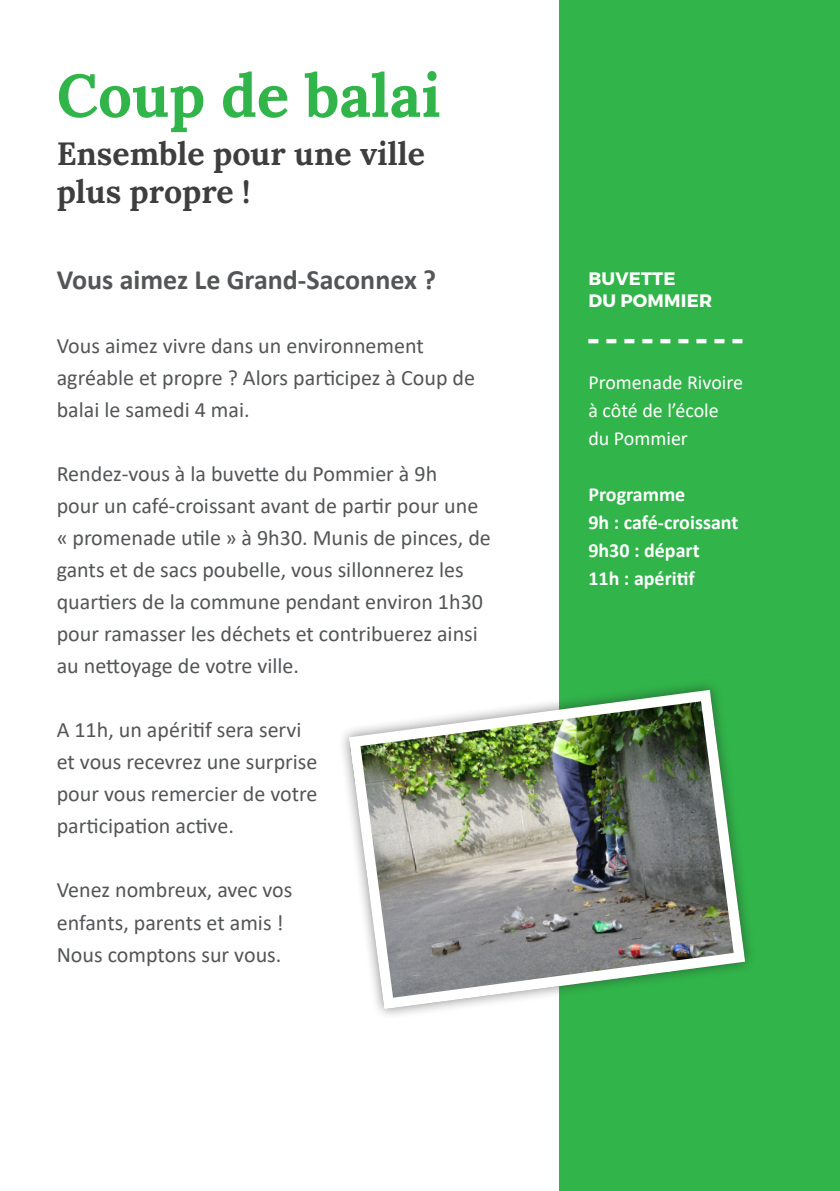
<style>
.page{position:relative;width:840px;height:1191px;background:#fff}
.page>*{position:absolute;margin:0;border:0;box-sizing:border-box;transform-origin:0 0}
.titre_1{font:700 60px "Lora";color:#31b44a}
.titre_1-2{font:700 32px/38px "Lora";color:#3e3e3f}
.contenu_3{font:700 28px "Calibri";color:#545557}
.contenu_3-2{font:22px/32px "Calibri";color:#545557}
.colone_2{font:20px/28px "Calibri";color:#fff}
.colone_2-2{font:700 20px "Calibri";color:#fff}
.contenu_3-3{font:700 20px "Calibri";color:#fff}
.colone_1{font:700 18px "Montserrat";letter-spacing:.01em;color:#fff}
</style>
<div class="page">
<div style="left:559px;top:0;width:280px;height:1191px;background:#31b44a"></div>
<svg style="left:588px;top:339px;width:154px;height:4px"></svg>
<div style="left:338px;top:678px;width:418px;height:342px;background:#231f20;opacity:.55"></div>
<img style="left:343px;top:684px;width:407px;height:330px">
<p class="titre_1" style="left:57px;top:56px;width:385px">Coup de balai</p>
<p class="titre_1-2" style="left:57px;top:134px;width:369px">Ensemble pour une ville plus propre !</p>
<p class="contenu_3" style="left:57px;top:260px;width:381px">Vous aimez Le Grand-Saconnex ?</p>
<p class="contenu_3-2" style="left:57px;top:329px;width:368px">Vous aimez vivre dans un environnement</p>
<p class="contenu_3-2" style="left:57px;top:361px;width:419px">agréable et propre ? Alors participez à Coup de balai le samedi 4 mai.</p>
<p class="contenu_3-2" style="left:57px;top:457px;width:435px">Rendez-vous à la buvette du Pommier à 9h<br>pour un café-croissant avant de partir pour une « promenade utile » à 9h30. Munis de pinces, de gants et de sacs poubelle, vous sillonnerez les quartiers de la commune pendant environ 1h30 pour ramasser les déchets et contribuerez ainsi au nettoyage de votre ville.</p>
<p class="contenu_3-2" style="left:57px;top:713px;width:262px">A 11h, un apéritif sera servi et vous recevrez une surprise pour vous remercier de votre participation active.</p>
<p class="contenu_3-2" style="left:57px;top:873px;width:237px">Venez nombreux, avec vos enfants, parents et amis !</p>
<p class="contenu_3-2" style="left:57px;top:937px;width:226px">Nous comptons sur vous.</p>
<p class="colone_1" style="left:588px;top:267px;width:88px">BUVETTE</p>
<p class="colone_1" style="left:588px;top:289px;width:125px">DU POMMIER</p>
<p class="colone_2" style="left:588px;top:368px;width:156px">Promenade Rivoire à côté de l’école du Pommier</p>
<p class="colone_2-2" style="left:588px;top:480px;width:98px">Programme</p>
<p class="colone_2-2" style="left:588px;top:508px;width:151px">9h : café-croissant</p>
<p class="contenu_3-3" style="left:588px;top:536px;width:113px">9h30 : départ</p>
<p class="contenu_3-3" style="left:588px;top:564px;width:108px">11h : apéritif</p>
</div>
